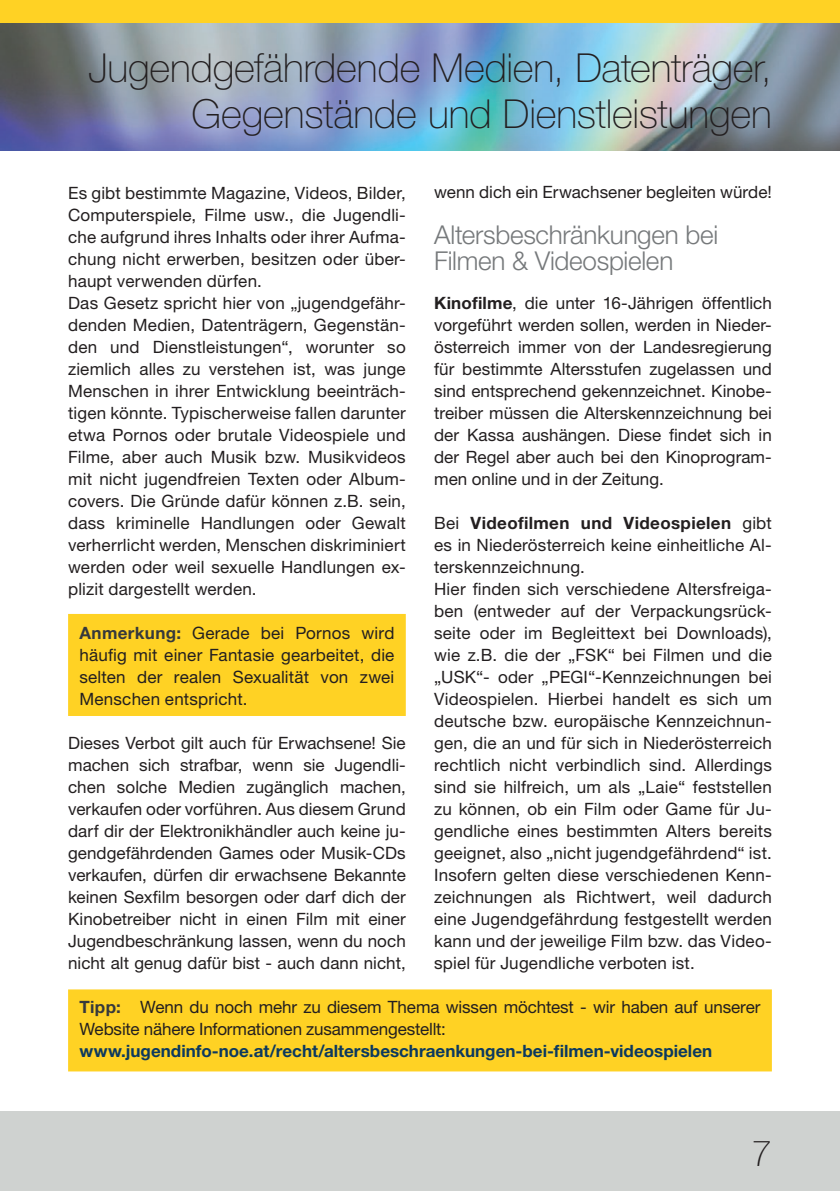
<style>
.page{position:relative;width:840px;height:1191px;background:#fff}
.page>*{position:absolute;margin:0;border:0;box-sizing:border-box;transform-origin:0 0}
.t1{font:100 40px/46px "Helvetica Neue LT Std";letter-spacing:-.005em;color:#231f20;text-align:right}
.t2{font:100 36px "Helvetica Neue LT Std";color:#231f20}
.t3{font:300 26px/26px "Helvetica Neue LT Std";letter-spacing:-.01em;color:#76797b}
.t4{font:17px/22px "Helvetica Neue LT Std";letter-spacing:.01em;color:#231f20;text-align:justify}
.t5{font:17px/22px "Helvetica Neue LT Std";letter-spacing:-.01em;color:#231f20}
.t6{font:700 17px "Helvetica Neue LT Std";color:#0c395f}
.s1{font-weight:700}
.s2{font-weight:700;color:#36393c}
</style>
<div class="page">
<img style="left:0;top:23px;width:839px;height:127px">
<div style="left:0;top:0;width:839px;height:23px;background:#ffd224"></div>
<div style="left:0;top:1111px;width:839px;height:80px;background:#cfd2d0"></div>
<div style="left:68px;top:614px;width:337px;height:102px;background:#ffd224"></div>
<div style="left:68px;top:989px;width:703px;height:82px;background:#ffd224"></div>
<h1 class="t1" style="left:88px;top:44px;width:684px">Jugendgefährdende Medien, Datenträger,<br>Gegenstände und Dienstleistungen</h1>
<p class="t4" style="left:434px;top:181px;width:339px">wenn dich ein Erwachsener begleiten würde!</p>
<h3 class="t3" style="left:434px;top:221px;width:285px">Altersbeschränkungen bei<br>Filmen &amp; Videospielen</h3>
<p class="t4" style="left:434px;top:291px;width:339px"><span class="s1">Kinofilme</span>, die unter 16-Jährigen öffentlich vorgeführt werden sollen, werden in Nieder&shy;österreich immer von der Landesregierung für bestimmte Altersstufen zugelassen und sind entsprechend gekennzeichnet. Kinobe&shy;treiber müssen die Alterskennzeichnung bei der Kassa aushängen. Diese findet sich in der Regel aber auch bei den Kinoprogram&shy;men online und in der Zeitung.</p>
<p class="t4" style="left:434px;top:511px;width:339px;text-align:left">Bei <span class="s1">Videofilmen und Videospielen</span> gibt es in Niederösterreich keine einheitliche Al&shy;terskennzeichnung.<br>Hier finden sich verschiedene Altersfreiga&shy;ben (entweder auf der Verpackungsrück&shy;seite oder im Begleittext bei Downloads), wie z.B. die der „FSK“ bei Filmen und die „USK“- oder „PEGI“-Kennzeichnungen bei Videospielen. Hierbei handelt es sich um deutsche bzw. europäische Kennzeichnun&shy;gen, die an und für sich in Niederösterreich rechtlich nicht verbindlich sind. Allerdings sind sie hilfreich, um als „Laie“ feststellen zu können, ob ein Film oder Game für Ju&shy;gendliche eines bestimmten Alters bereits geeignet, also „nicht jugendgefährdend“ ist.<br>Insofern gelten diese verschiedenen Kenn&shy;zeichnungen als Richtwert, weil dadurch eine Jugendgefährdung festgestellt werden kann und der jeweilige Film bzw. das Video&shy;spiel für Jugendliche verboten ist.</p>
<p class="t5" style="left:79px;top:995px;width:682px"><span class="s2">Tipp:</span> Wenn du noch mehr zu diesem Thema wissen möchtest - wir haben auf unserer<br>Website nähere Informationen zusammengestellt:</p>
<p class="t6" style="left:79px;top:1040px;width:634px">www.jugendinfo-noe.at/recht/altersbeschraenkungen-bei-filmen-videospielen</p>
<p class="t4" style="left:68px;top:181px;width:339px;text-align:left">Es gibt bestimmte Magazine, Videos, Bilder, Computerspiele, Filme usw., die Jugendli&shy;che aufgrund ihres Inhalts oder ihrer Aufma&shy;chung nicht erwerben, besitzen oder über&shy;haupt verwenden dürfen.<br>Das Gesetz spricht hier von „jugendgefähr&shy;denden Medien, Datenträgern, Gegenstän&shy;den und Dienstleistungen“, worunter so ziemlich alles zu verstehen ist, was junge Menschen in ihrer Entwicklung beeinträch&shy;tigen könnte. Typischerweise fallen darunter etwa Pornos oder brutale Videospiele und Filme, aber auch Musik bzw. Musikvideos mit nicht jugendfreien Texten oder Album&shy;covers. Die Gründe dafür können z.B. sein, dass kriminelle Handlungen oder Gewalt verherrlicht werden, Menschen diskriminiert werden oder weil sexuelle Handlungen ex&shy;plizit dargestellt werden.</p>
<p class="t4" style="left:79px;top:621px;width:316px"><span class="s2">Anmerkung:</span> Gerade bei Pornos wird häufig mit einer Fantasie gearbeitet, die selten der realen Sexualität von zwei Menschen entspricht.</p>
<p class="t4" style="left:68px;top:731px;width:339px">Dieses Verbot gilt auch für Erwachsene! Sie machen sich strafbar, wenn sie Jugendli&shy;chen solche Medien zugänglich machen, verkaufen oder vorführen. Aus diesem Grund darf dir der Elektronikhändler auch keine ju&shy;gendgefährdenden Games oder Musik-CDs verkaufen, dürfen dir erwachsene Bekannte keinen Sexfilm besorgen oder darf dich der Kinobetreiber nicht in einen Film mit einer Jugendbeschränkung lassen, wenn du noch nicht alt genug dafür bist - auch dann nicht,</p>
<h2 class="t2" style="left:751px;top:1132px;width:22px">7</h2>
</div>
